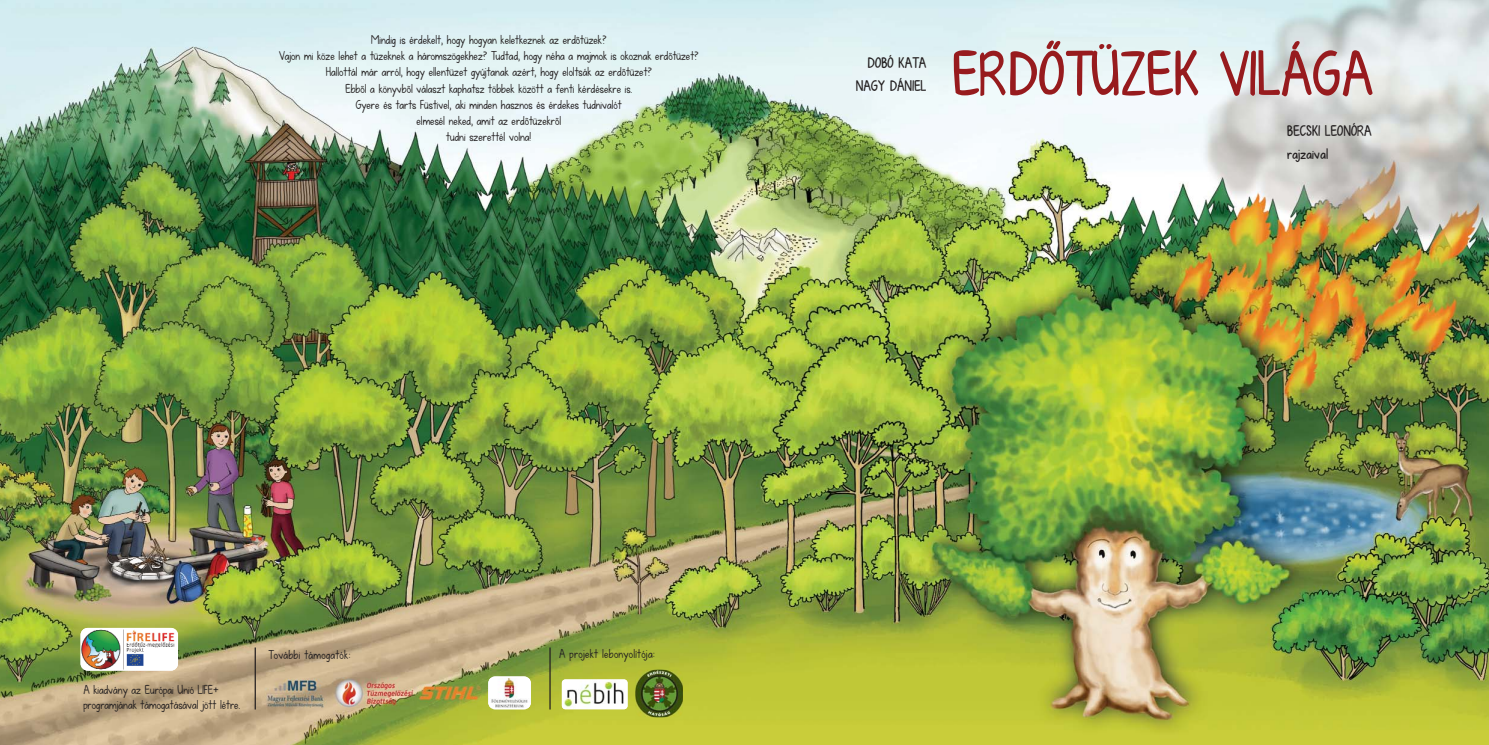
<style>
.page{position:relative;width:1489px;height:745px;background:#fff}
.page>*{position:absolute;margin:0;border:0;box-sizing:border-box;transform-origin:0 0}
.t1{font:700 62.5px "KG Fall For You";letter-spacing:.01em;color:#971b1e}
.t2{font:700 15px/22.9px "KG Fall For You";letter-spacing:.01em;color:#231f20}
.t3{font:12.5px/16.2px "KG Fall For You";color:#231f20}
.t4{font:12.5px "KG Fall For You";letter-spacing:.02em;color:#231f20}
</style>
<div class="page">
<img style="left:0;top:0;width:1488px;height:744px">
<img style="left:81px;top:627px;width:96px;height:43px;border-radius:7px">
<svg style="left:488px;top:675px;width:43px;height:34px"></svg>
<img style="left:488px;top:678px;width:43px;height:28px">
<img style="left:332px;top:677px;width:85px;height:32px">
<img style="left:417px;top:683px;width:64px;height:19px">
<img style="left:264px;top:678px;width:63px;height:31px">
<hr style="left:254px;top:647px;width:2px;height:62px;background:#231f20">
<hr style="left:549px;top:647px;width:1px;height:62px;background:#231f20">
<img style="left:562px;top:679px;width:65px;height:29px">
<img style="left:635px;top:669px;width:48px;height:47px">
<p class="t3" style="left:279px;top:33px;width:421px;text-align:center">Mindig is érdekelt, hogy hogyan keletkeznek az erdőtüzek?<br>Vajon mi köze lehet a tüzeknek a háromszögekhez? Tudtad, hogy néha a majmok is okoznak erdőtüzet?<br>Hallottál már arról, hogy ellentüzet gyújtanak azért, hogy eloltsák az erdőtüzet?<br>Ebből a könyvből választ kaphatsz többek között a fenti kérdésekre is.<br>Gyere és tarts Füstivel, aki minden hasznos és érdekes tudnivalót<br>elmesél neked, amit az erdőtüzekről<br>tudni szerettél volna!</p>
<p class="t2" style="left:856px;top:53px;width:72px;text-align:right">DOBÓ KATA<br>NAGY DÁNIEL</p>
<h1 class="t1" style="left:952px;top:51px;width:422px">ERDŐTÜZEK VILÁGA</h1>
<p class="t2" style="left:1287px;top:121px;width:86px">BECSKI LEONÓRA rajzaival</p>
<p class="t3" style="left:83px;top:683px;width:158px;line-height:15px">A kiadvány az Európai Unió LIFE+ programjának támogatásával jött létre.</p>
<p class="t4" style="left:268px;top:649px;width:83px">További támogatók:</p>
<p class="t4" style="left:559px;top:649px;width:98px">A projekt lebonyolítója:</p>
</div>
